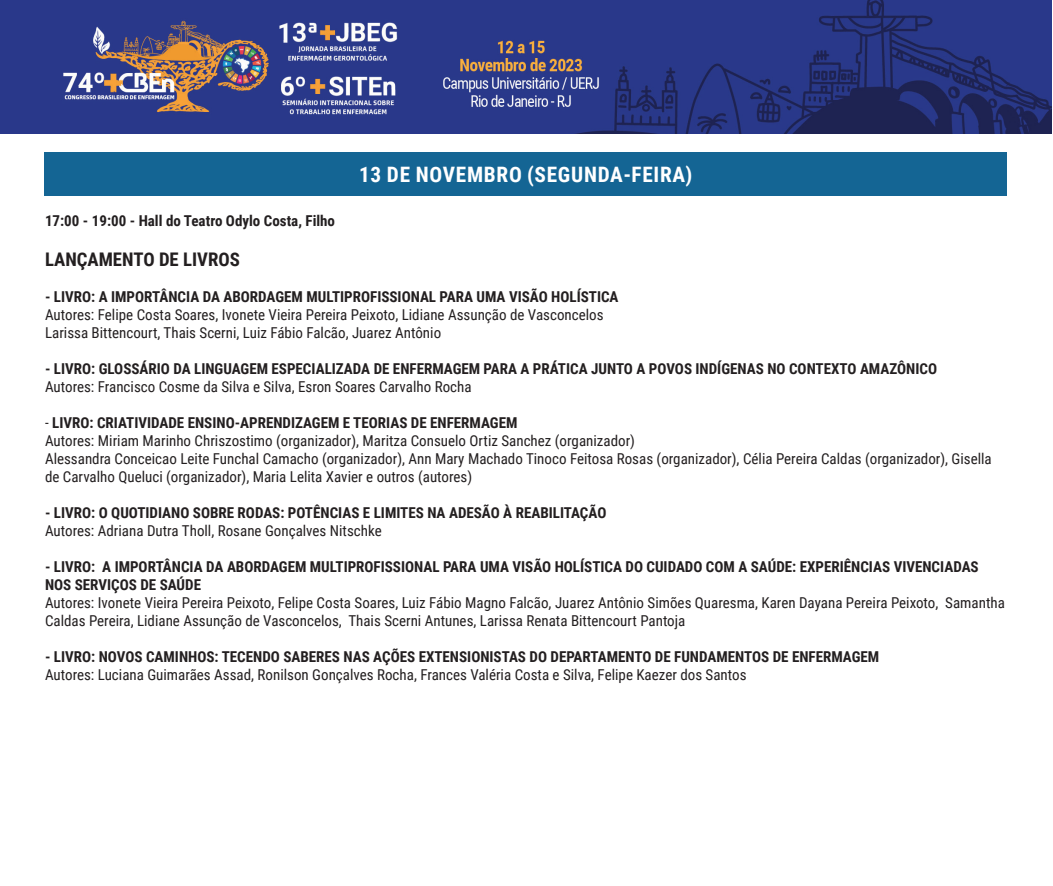
<style>
.page{position:relative;width:1053px;height:886px;background:#fff}
.page>*{position:absolute;margin:0;border:0;box-sizing:border-box;transform-origin:0 0}
.t1{font:700 21.25px "Roboto Condensed";letter-spacing:.035em;color:#fff}
.t2{font:700 18.75px "Roboto Condensed";color:#231f20}
.t3{font:15px/18px "Roboto Condensed";color:#231f20}
.t4{font:700 15px/18px "Roboto Condensed";color:#231f20}
.s1{font-weight:700}
</style>
<div class="page">
<img style="left:0;top:0;width:1051px;height:134px">
<div style="left:44px;top:152px;width:962px;height:44px;background:#146594"></div>
<h1 class="t1" style="left:359px;top:159px;width:335px">13 DE NOVEMBRO (SEGUNDA-FEIRA)</h1>
<p class="t4" style="left:45px;top:211px;width:291px">17:00 - 19:00 - Hall do Teatro Odylo Costa, Filho</p>
<p class="t2" style="left:45px;top:247px;width:196px">LANÇAMENTO DE LIVROS</p>
<p class="t4" style="left:45px;top:287px;width:575px">- LIVRO: A IMPORTÂNCIA DA ABORDAGEM MULTIPROFISSIONAL PARA UMA VISÃO HOLÍSTICA</p>
<p class="t3" style="left:45px;top:305px;width:560px">Autores: Felipe Costa Soares, Ivonete Vieira Pereira Peixoto, Lidiane Assunção de Vasconcelos<br>Larissa Bittencourt, Thais Scerni, Luiz Fábio Falcão, Juarez Antônio</p>
<p class="t4" style="left:45px;top:359px;width:893px">- LIVRO: GLOSSÁRIO DA LINGUAGEM ESPECIALIZADA DE ENFERMAGEM PARA A PRÁTICA JUNTO A POVOS INDÍGENAS NO CONTEXTO AMAZÔNICO</p>
<p class="t3" style="left:45px;top:377px;width:428px">Autores: Francisco Cosme da Silva e Silva, Esron Soares Carvalho Rocha</p>
<p class="t3" style="left:45px;top:413px;width:948px">- <span class="s1">LIVRO: CRIATIVIDADE ENSINO-APRENDIZAGEM E TEORIAS DE ENFERMAGEM<br></span>Autores: Miriam Marinho Chriszostimo (organizador), Maritza Consuelo Ortiz Sanchez (organizador)<br>Alessandra Conceicao Leite Funchal Camacho (organizador), Ann Mary Machado Tinoco Feitosa Rosas (organizador), Célia Pereira Caldas (organizador), Gisella de Carvalho Queluci (organizador), Maria Lelita Xavier e outros (autores)</p>
<p class="t4" style="left:45px;top:503px;width:563px">- LIVRO: O QUOTIDIANO SOBRE RODAS: POTÊNCIAS E LIMITES NA ADESÃO À REABILITAÇÃO</p>
<p class="t3" style="left:45px;top:521px;width:338px">Autores: Adriana Dutra Tholl, Rosane Gonçalves Nitschke</p>
<p class="t4" style="left:45px;top:557px;width:935px">- LIVRO: A IMPORTÂNCIA DA ABORDAGEM MULTIPROFISSIONAL PARA UMA VISÃO HOLÍSTICA DO CUIDADO COM A SAÚDE: EXPERIÊNCIAS VIVENCIADAS<br>NOS SERVIÇOS DE SAÚDE</p>
<p class="t3" style="left:45px;top:593px;width:961px">Autores: Ivonete Vieira Pereira Peixoto, Felipe Costa Soares, Luiz Fábio Magno Falcão, Juarez Antônio Simões Quaresma, Karen Dayana Pereira Peixoto, Samantha<br>Caldas Pereira, Lidiane Assunção de Vasconcelos, Thais Scerni Antunes, Larissa Renata Bittencourt Pantoja</p>
<p class="t4" style="left:45px;top:647px;width:835px">- LIVRO: NOVOS CAMINHOS: TECENDO SABERES NAS AÇÕES EXTENSIONISTAS DO DEPARTAMENTO DE FUNDAMENTOS DE ENFERMAGEM</p>
<p class="t3" style="left:45px;top:665px;width:703px">Autores: Luciana Guimarães Assad, Ronilson Gonçalves Rocha, Frances Valéria Costa e Silva, Felipe Kaezer dos Santos</p>
</div>
